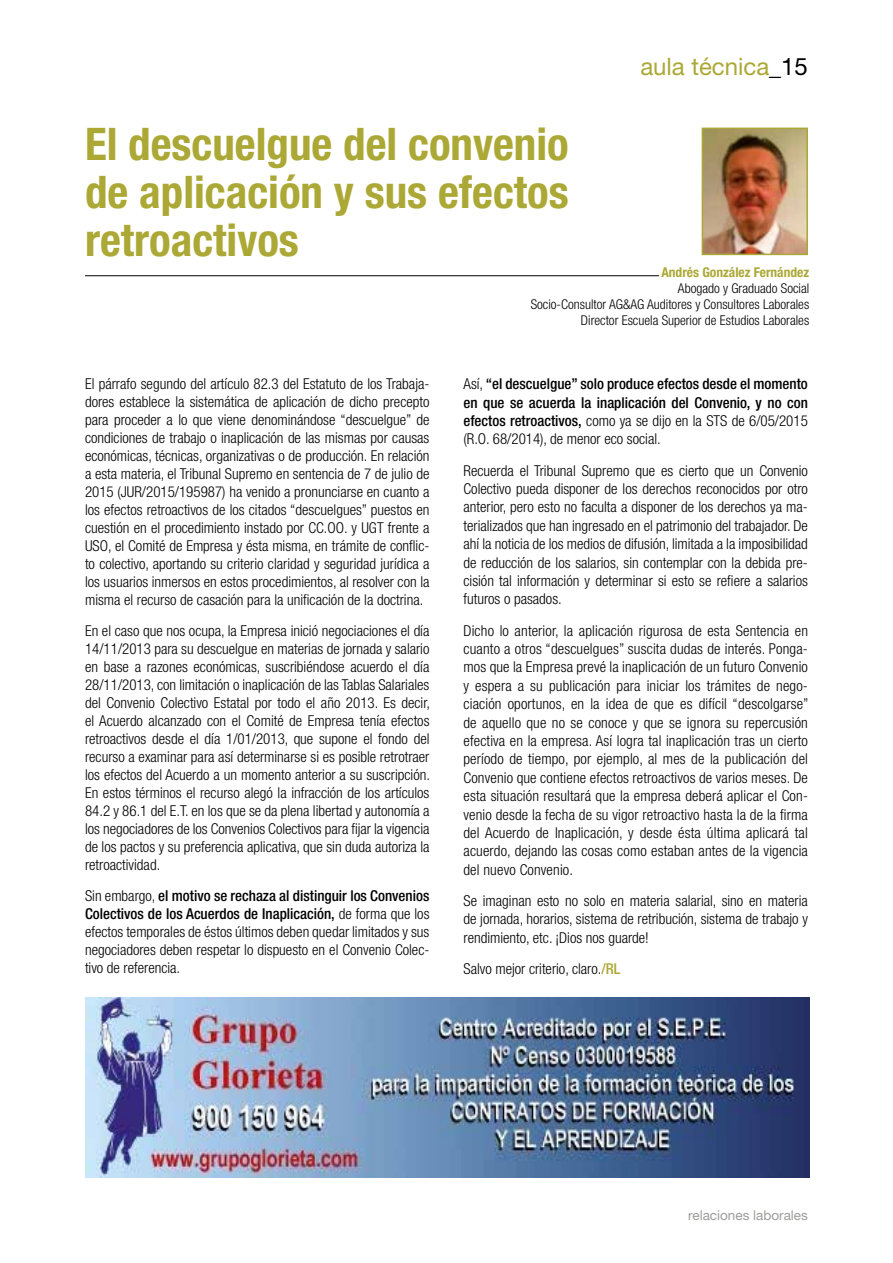
<style>
.page{position:relative;width:893px;height:1263px;background:#fff}
.page>*{position:absolute;margin:0;border:0;box-sizing:border-box;transform-origin:0 0}
.t1{font:700 condensed 45px/48px "Helvetica Neue LT Std";color:#aba835;text-align:justify}
.t2{font:24px "Helvetica Neue LT Std";color:#aba835}
.t3{font:300 condensed 15px/18px "Helvetica Neue LT Std";color:#000;text-align:justify}
.t4{font:500 condensed 15px/18.5px "Helvetica Neue LT Std";color:#000;text-align:justify}
.t5{font:300 condensed 13.5px/16.2px "Helvetica Neue LT Std";color:#000;text-align:right}
.t6{font:700 condensed 13.5px "Helvetica Neue LT Std";color:#aba835}
.t7{font:13.5px "Helvetica Neue LT Std";color:#9d9d9c}
.s1{color:#000}
.s2{font-weight:500}
.s3{font-weight:300}
.s4{font-weight:500;color:#aba835}
</style>
<div class="page">
<hr style="left:85px;top:275px;width:574px;height:1px;background:#000">
<img style="left:705px;top:131px;width:100px;height:121px">
<div style="left:702px;top:128px;width:106px;height:127px;border:2px solid #aba835"></div>
<img style="left:85px;top:997px;width:724px;height:181px">
<h1 class="t1" style="left:85px;top:119px;width:485px">El descuelgue del convenio de aplicación y sus efectos retroactivos</h1>
<h2 class="t2" style="left:640px;top:52px;width:169px">aula técnica<span class="s1">_15</span></h2>
<p class="t3" style="left:85px;top:375px;width:346px">El párrafo segundo del artículo 82.3 del Estatuto de los Trabaja&shy;dores establece la sistemática de aplicación de dicho precepto para proceder a lo que viene denominándose “descuelgue” de condiciones de trabajo o inaplicación de las mismas por causas económicas, técnicas, organizativas o de producción. En relación a esta materia, el Tribunal Supremo en sentencia de 7 de julio de 2015 (JUR/2015/195987) ha venido a pronunciarse en cuanto a los efectos retroactivos de los citados “descuelgues” puestos en cuestión en el procedimiento instado por CC.OO. y UGT frente a USO, el Comité de Empresa y ésta misma, en trámite de conflic&shy;to colectivo, aportando su criterio claridad y seguridad jurídica a los usuarios inmersos en estos procedimientos, al resolver con la misma el recurso de casación para la unificación de la doctrina.</p>
<p class="t3" style="left:85px;top:621px;width:346px">En el caso que nos ocupa, la Empresa inició negociaciones el día 14/11/2013 para su descuelgue en materias de jornada y salario en base a razones económicas, suscribiéndose acuerdo el día 28/11/2013, con limitación o inaplicación de las Tablas Salariales del Convenio Colectivo Estatal por todo el año 2013. Es decir, el Acuerdo alcanzado con el Comité de Empresa tenía efectos retroactivos desde el día 1/01/2013, que supone el fondo del recurso a examinar para así determinarse si es posible retrotraer los efectos del Acuerdo a un momento anterior a su suscripción.<br>En estos términos el recurso alegó la infracción de los artículos 84.2 y 86.1 del E.T. en los que se da plena libertad y autonomía a los negociadores de los Convenios Colectivos para fijar la vigencia de los pactos y su preferencia aplicativa, que sin duda autoriza la retroactividad.</p>
<p class="t3" style="left:85px;top:886px;width:346px">Sin embargo, <span class="s2">el motivo se rechaza al distinguir los Convenios Colectivos de los Acuerdos de Inaplicación,</span> de forma que los efectos temporales de éstos últimos deben quedar limitados y sus negociadores deben respetar lo dispuesto en el Convenio Colec&shy;tivo de referencia.</p>
<p class="t6" style="left:661px;top:264px;width:149px">Andrés González Fernández</p>
<p class="t5" style="left:531px;top:280px;width:280px">Abogado y Graduado Social<br>Socio-Consultor AG&amp;AG Auditores y Consultores Laborales<br>Director Escuela Superior de Estudios Laborales</p>
<p class="t4" style="left:463px;top:374px;width:346px"><span class="s3">Así,</span> “el descuelgue” solo produce efectos desde el momento en que se acuerda la inaplicación del Convenio, y no con efectos retroactivos, <span class="s3">como ya se dijo en la STS de 6/05/2015 (R.O. 68/2014), de menor eco social.</span></p>
<p class="t3" style="left:463px;top:461px;width:346px;line-height:18.5px">Recuerda el Tribunal Supremo que es cierto que un Convenio Colectivo pueda disponer de los derechos reconocidos por otro anterior, pero esto no faculta a disponer de los derechos ya ma&shy;terializados que han ingresado en el patrimonio del trabajador. De ahí la noticia de los medios de difusión, limitada a la imposibilidad de reducción de los salarios, sin contemplar con la debida pre&shy;cisión tal información y determinar si esto se refiere a salarios futuros o pasados.</p>
<p class="t3" style="left:463px;top:621px;width:347px;line-height:18.5px">Dicho lo anterior, la aplicación rigurosa de esta Sentencia en cuanto a otros “descuelgues” suscita dudas de interés. Ponga&shy;mos que la Empresa prevé la inaplicación de un futuro Convenio y espera a su publicación para iniciar los trámites de nego&shy;ciación oportunos, en la idea de que es difícil “descolgarse” de aquello que no se conoce y que se ignora su repercusión efectiva en la empresa. Así logra tal inaplicación tras un cierto período de tiempo, por ejemplo, al mes de la publicación del Convenio que contiene efectos retroactivos de varios meses. De esta situación resultará que la empresa deberá aplicar el Con&shy;venio desde la fecha de su vigor retroactivo hasta la de la firma del Acuerdo de Inaplicación, y desde ésta última aplicará tal acuerdo, dejando las cosas como estaban antes de la vigencia del nuevo Convenio.</p>
<p class="t3" style="left:463px;top:891px;width:346px;line-height:18.5px">Se imaginan esto no solo en materia salarial, sino en materia de jornada, horarios, sistema de retribución, sistema de trabajo y rendimiento, etc. ¡Dios nos guarde!</p>
<p class="t3" style="left:463px;top:959px;width:159px">Salvo mejor criterio, claro.<span class="s4">/RL</span></p>
<p class="t7" style="left:688px;top:1207px;width:121px">relaciones laborales</p>
</div>
